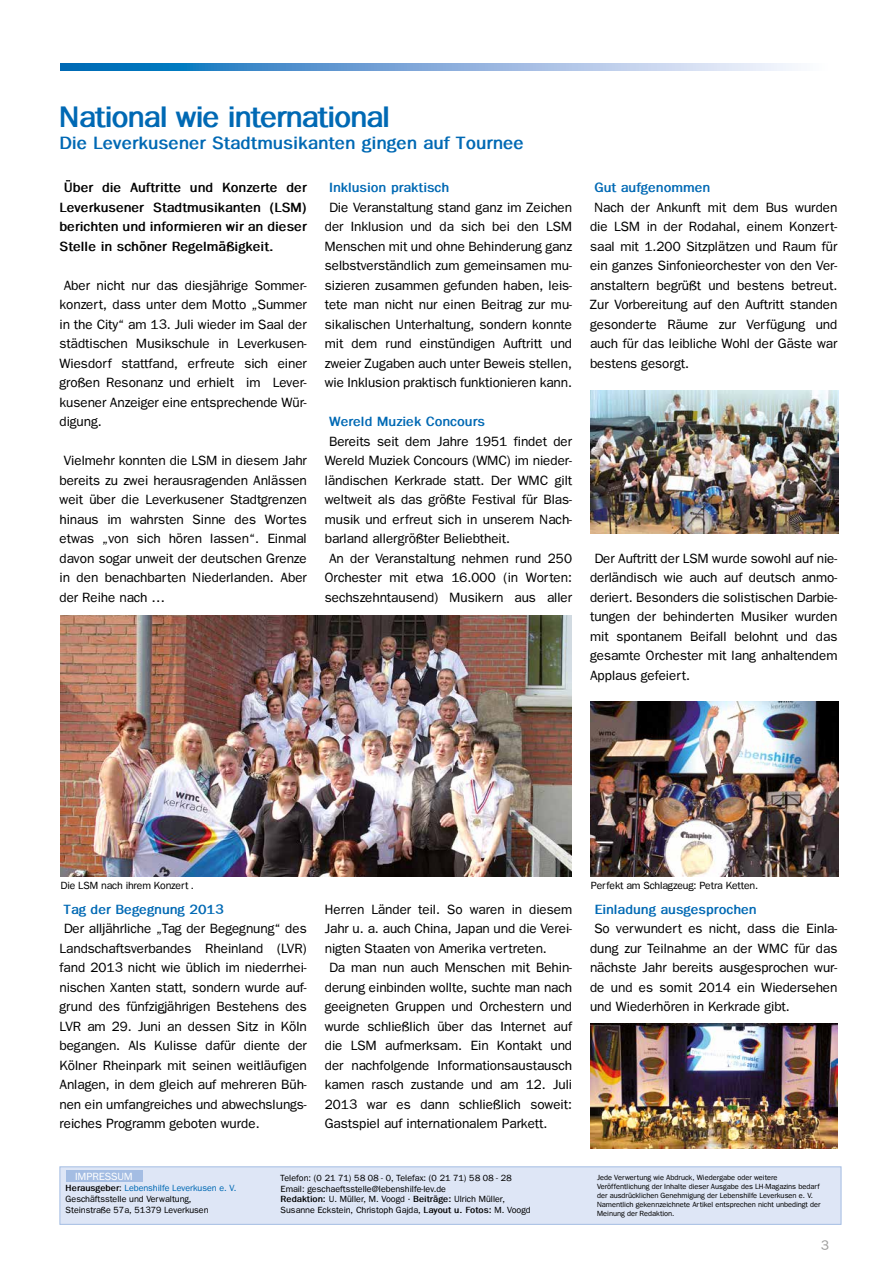
<style>
.page{position:relative;width:893px;height:1263px;background:#fff}
.page>*{position:absolute;margin:0;border:0;box-sizing:border-box;transform-origin:0 0}
.t1{font:700 30px "Franklin Gothic";letter-spacing:-.04em;color:#0069b4}
.t2{font:700 18px "Franklin Gothic";color:#0069b4}
.t3{font:13.5px/19.5px "Franklin Gothic";color:#000;text-align:justify}
.t4{font:700 13.5px/19.5px "Franklin Gothic";color:#000;text-align:justify}
.t5{font:700 13.5px "Franklin Gothic";color:#0069b4}
.t6{font:13.5px "Franklin Gothic";color:#9d9d9c}
.t7{font:10.5px "Franklin Gothic";letter-spacing:-.01em;color:#000}
.t8{font:10.5px "Franklin Gothic";color:#fff}
.t9{font:9px/10.8px "Franklin Gothic";color:#000}
.t10{font:7.5px/9px "Franklin Gothic";color:#000}
.s1{font-weight:700}
.s2{color:#0069b4}
</style>
<div class="page">
<svg style="left:60px;top:64px;width:735px;height:7px;background:#79abd9"></svg>
<div style="left:60px;top:1166px;width:781px;height:59px;background:#dee6f6;border:1px solid #a4bde3"></div>
<div style="left:66px;top:1170px;width:76px;height:12px;background:#a4bde3"></div>
<img style="left:60px;top:616px;width:512px;height:260px">
<img style="left:591px;top:390px;width:247px;height:143px">
<img style="left:591px;top:701px;width:247px;height:175px">
<img style="left:591px;top:1023px;width:247px;height:126px">
<h1 class="t1" style="left:59px;top:100px;width:333px">National wie international</h1>
<h2 class="t2" style="left:59px;top:133px;width:466px">Die Leverkusener Stadtmusikanten gingen auf Tournee</h2>
<p class="t4" style="left:60px;top:178px;width:249px;text-indent:4px">Über die Auftritte und Konzerte der Leverkusener Stadtmusikanten (LSM) berichten und informieren wir an dieser Stelle in schöner Regelmäßigkeit.</p>
<p class="t3" style="left:60px;top:275px;width:249px;text-indent:4px">Aber nicht nur das diesjährige Sommer&shy;konzert, dass unter dem Motto „Summer in the City“ am 13. Juli wieder im Saal der städtischen Musikschule in Leverkusen-Wiesdorf stattfand, erfreute sich einer großen Resonanz und erhielt im Lever&shy;kusener Anzeiger eine entsprechende Wür&shy;digung.</p>
<p class="t3" style="left:60px;top:451px;width:249px;text-indent:4px">Vielmehr konnten die LSM in diesem Jahr bereits zu zwei herausragenden Anlässen weit über die Leverkusener Stadtgrenzen hinaus im wahrsten Sinne des Wortes etwas „von sich hören lassen“. Einmal davon sogar unweit der deutschen Grenze in den benachbarten Niederlanden. Aber der Reihe nach …</p>
<p class="t5" style="left:329px;top:180px;width:122px">Inklusion praktisch</p>
<p class="t3" style="left:325px;top:197px;width:249px;text-align:center">Die Veranstaltung stand ganz im Zeichen der Inklusion und da sich bei den LSM Menschen mit und ohne Behinderung ganz selbstverständlich zum gemeinsamen mu&shy;sizieren zusammen gefunden haben, leis&shy;tete man nicht nur einen Beitrag zur mu&shy;sikalischen Unterhaltung, sondern konnte mit dem rund einstündigen Auftritt und zweier Zugaben auch unter Beweis stellen, wie Inklusion praktisch funktionieren kann.</p>
<p class="t5" style="left:329px;top:414px;width:157px">Wereld Muziek Concours</p>
<p class="t3" style="left:329px;top:431px;width:245px">Bereits seit dem Jahre 1951 findet der</p>
<p class="t3" style="left:325px;top:451px;width:249px">Wereld Muziek Concours (WMC) im nieder-</p>
<p class="t3" style="left:325px;top:470px;width:249px">ländischen Kerkrade statt. Der WMC gilt</p>
<p class="t3" style="left:325px;top:490px;width:249px">weltweit als das größte Festival für Blas-</p>
<p class="t3" style="left:325px;top:509px;width:249px">musik und erfreut sich in unserem Nach-</p>
<p class="t3" style="left:325px;top:529px;width:187px">barland allergrößter Beliebtheit.</p>
<p class="t3" style="left:329px;top:548px;width:245px">An der Veranstaltung nehmen rund 250</p>
<p class="t3" style="left:325px;top:568px;width:249px">Orchester mit etwa 16.000 (in Worten:</p>
<p class="t3" style="left:325px;top:587px;width:249px">sechszehntausend) Musikern aus aller</p>
<p class="t5" style="left:594px;top:180px;width:117px">Gut aufgenommen</p>
<p class="t3" style="left:590px;top:197px;width:249px;text-indent:4px">Nach der Ankunft mit dem Bus wurden die LSM in der Rodahal, einem Konzert&shy;saal mit 1.200 Sitzplätzen und Raum für ein ganzes Sinfonieorchester von den Ver&shy;anstaltern begrüßt und bestens betreut.<br>Zur Vorbereitung auf den Auftritt standen gesonderte Räume zur Verfügung und auch für das leibliche Wohl der Gäste war bestens gesorgt.</p>
<p class="t3" style="left:590px;top:548px;width:249px;text-indent:4px">Der Auftritt der LSM wurde sowohl auf nie&shy;derländisch wie auch auf deutsch anmo&shy;deriert. Besonders die solistischen Darbie&shy;tungen der behinderten Musiker wurden mit spontanem Beifall belohnt und das gesamte Orchester mit lang anhaltendem Applaus gefeiert.</p>
<p class="t7" style="left:61px;top:880px;width:135px">Die LSM nach ihrem Konzert .</p>
<p class="t7" style="left:591px;top:880px;width:169px">Perfekt am Schlagzeug: Petra Ketten.</p>
<p class="t5" style="left:64px;top:902px;width:162px">Tag der Begegnung 2013</p>
<p class="t3" style="left:60px;top:919px;width:249px;text-indent:4px">Der alljährliche „Tag der Begegnung“ des Landschaftsverbandes Rheinland (LVR) fand 2013 nicht wie üblich im niederrhei&shy;nischen Xanten statt, sondern wurde auf&shy;grund des fünfzigjährigen Bestehens des LVR am 29. Juni an dessen Sitz in Köln begangen. Als Kulisse dafür diente der Kölner Rheinpark mit seinen weitläufigen Anlagen, in dem gleich auf mehreren Büh&shy;nen ein umfangreiches und abwechslungs&shy;reiches Programm geboten wurde.</p>
<p class="t3" style="left:325px;top:899px;width:249px">Herren Länder teil. So waren in diesem</p>
<p class="t3" style="left:325px;top:919px;width:249px">Jahr u. a. auch China, Japan und die Verei-</p>
<p class="t3" style="left:325px;top:938px;width:224px">nigten Staaten von Amerika vertreten.</p>
<p class="t3" style="left:329px;top:958px;width:245px">Da man nun auch Menschen mit Behin-</p>
<p class="t3" style="left:325px;top:977px;width:249px">derung einbinden wollte, suchte man nach</p>
<p class="t3" style="left:325px;top:997px;width:249px">geeigneten Gruppen und Orchestern und</p>
<p class="t3" style="left:325px;top:1016px;width:249px">wurde schließlich über das Internet auf</p>
<p class="t3" style="left:325px;top:1036px;width:249px">die LSM aufmerksam. Ein Kontakt und</p>
<p class="t3" style="left:325px;top:1055px;width:249px">der nachfolgende Informationsaustausch</p>
<p class="t3" style="left:325px;top:1075px;width:249px">kamen rasch zustande und am 12. Juli</p>
<p class="t3" style="left:325px;top:1094px;width:249px">2013 war es dann schließlich soweit:</p>
<p class="t3" style="left:325px;top:1114px;width:224px">Gastspiel auf internationalem Parkett.</p>
<p class="t5" style="left:594px;top:901px;width:164px">Einladung ausgesprochen</p>
<p class="t3" style="left:590px;top:918px;width:249px;text-indent:4px">So verwundert es nicht, dass die Einla&shy;dung zur Teilnahme an der WMC für das nächste Jahr bereits ausgesprochen wur&shy;de und es somit 2014 ein Wiedersehen und Wiederhören in Kerkrade gibt.</p>
<p class="t8" style="left:75px;top:1170px;width:11px">Impressum</p>
<p class="t9" style="left:281px;top:1172px;width:251px">Telefon: (0 21 71) 58 08 - 0, Telefax: (0 21 71) 58 08 - 28<br>Email: geschaeftsstelle@lebenshilfe-lev.de<br><span class="s1">Redaktion:</span> U. Müller, M. Voogd • <span class="s1">Beiträge:</span> Ulrich Müller, Susanne Eckstein, Christoph Gajda, <span class="s1">Layout u. Fotos:</span> M. Voogd</p>
<p class="t9" style="left:66px;top:1183px;width:172px"><span class="s1">Herausgeber</span>: <span class="s2">Lebenshilfe Leverkusen e. V.<br></span>Geschäftsstelle und Verwaltung,<br>Steinstraße 57a, 51379 Leverkusen</p>
<p class="t10" style="left:597px;top:1173px;width:225px">Jede Verwertung wie Abdruck, Wiedergabe oder weitere Veröffentlichung der Inhalte dieser Ausgabe des LH-Magazins bedarf der ausdrücklichen Genehmigung der Lebenshilfe Leverkusen e. V.<br>Namentlich gekennzeichnete Artikel entsprechen nicht unbedingt der Meinung der Redaktion.</p>
<p class="t6" style="left:821px;top:1238px;width:10px">3</p>
</div>
